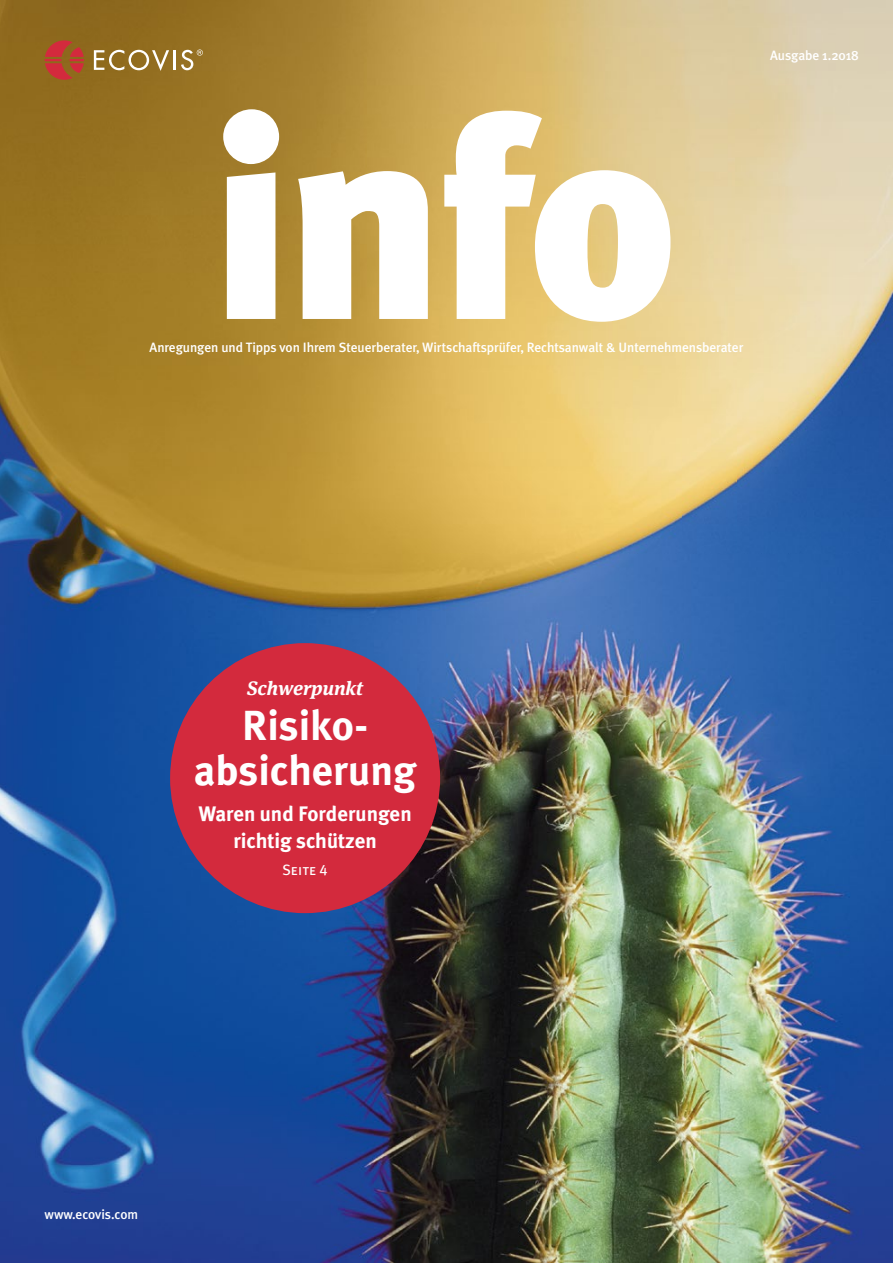
<style>
.page{position:relative;width:893px;height:1263px;background:#fff}
.page>*{position:absolute;margin:0;border:0;box-sizing:border-box;transform-origin:0 0}
.t1{font:700 42px/45px "Meta Plus";color:#fff;text-align:center}
.t2{font:700 21px/27px "Meta Plus";color:#fff;text-align:center}
.t3{font:italic 700 19.5px "Meta Serif OT";color:#fff}
.t4{font:15px "Meta Plus Book Caps";color:#fff}
.t5{font:500 13.5px "Meta Plus";letter-spacing:-.005em;color:#fff}
</style>
<div class="page">
<img style="left:0;top:0;width:893px;height:1263px">
<svg style="left:223px;top:109px;width:447px;height:213px"></svg>
<svg style="left:94px;top:50px;width:75px;height:21px"></svg>
<hr style="left:173px;top:50px;width:3px;height:20px;background:#fff">
<svg style="left:181px;top:49px;width:22px;height:21px"></svg>
<svg style="left:45px;top:40px;width:39px;height:40px;background:#b0492c"></svg>
<div style="left:170px;top:643px;width:270px;height:270px;background:#d32a3d;border-radius:50%"></div>
<p class="t5" style="left:770px;top:48px;width:90px">Ausgabe 1.2018</p>
<p class="t5" style="left:150px;top:339px;width:595px">Anregungen und Tipps von Ihrem Steuerberater, Wirtschaftsprüfer, Rechtsanwalt &amp; Unternehmensberater</p>
<h3 class="t3" style="left:247px;top:676px;width:118px">Schwerpunkt</h3>
<h1 class="t1" style="left:194px;top:702px;width:224px">Risiko&shy;absicherung</h1>
<h2 class="t2" style="left:198px;top:800px;width:215px">Waren und Forderungen richtig schützen</h2>
<p class="t4" style="left:282px;top:861px;width:47px">Seite 4</p>
<p class="t5" style="left:45px;top:1206px;width:95px">www.ecovis.com</p>
</div>
